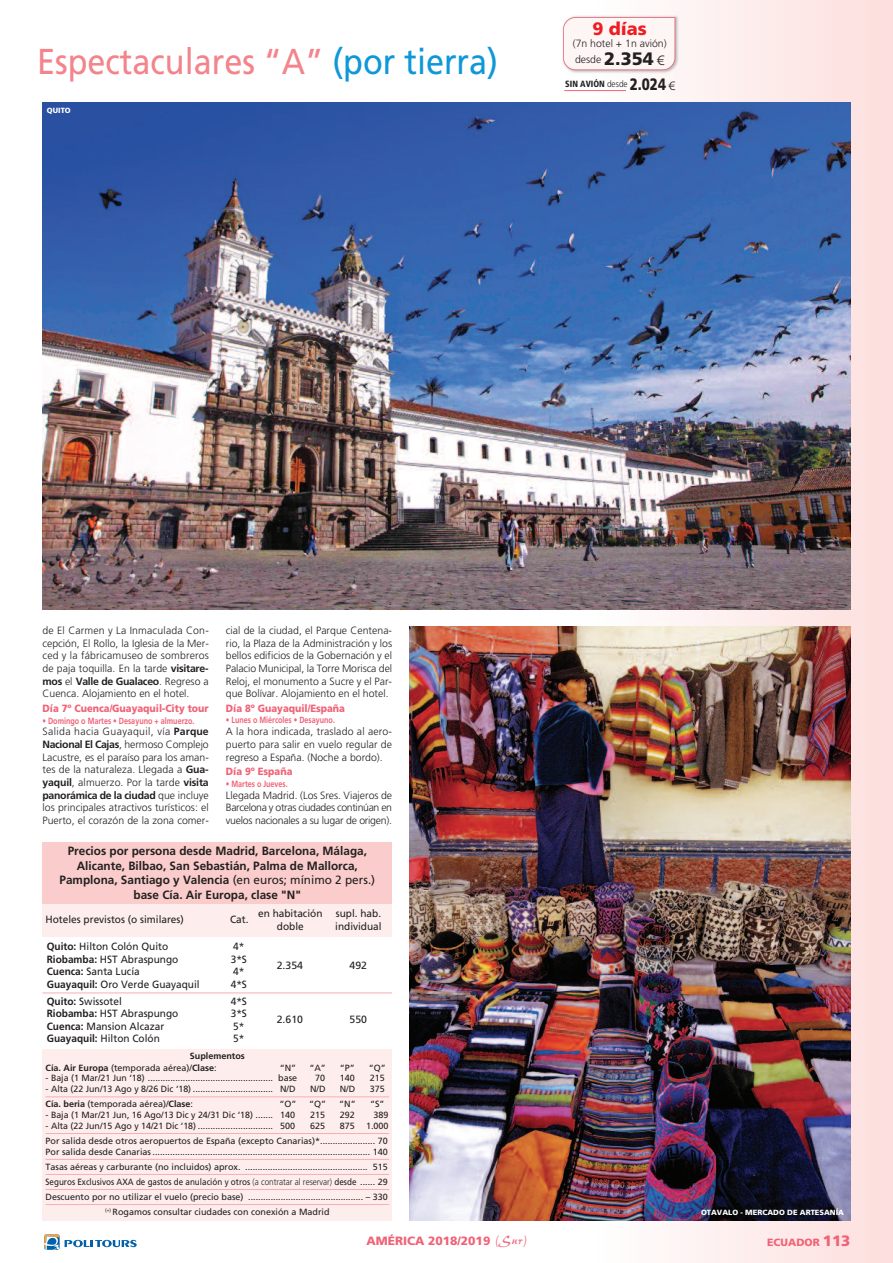
<style>
.page{position:relative;width:893px;height:1263px;background:#fff}
.page>*{position:absolute;margin:0;border:0;box-sizing:border-box;transform-origin:0 0}
.t1{font:36px "Frutiger LT Std";color:#f3848c;scale:.9 1}
.t2{font:900 18px "Frutiger LT Std";color:#ee1d23}
.t3{font:700 12px/14.4px "Frutiger LT Std";color:#231f20;text-align:center}
.t4{font:900 12px "Frutiger LT Std";color:#f06377}
.t5{font:300 10.5px/12.6px "Frutiger LT Std";color:#231f20;text-align:justify}
.t6{font:10.5px "Frutiger LT Std";color:#231f20;scale:.96 1}
.t7{font:900 10.5px "Frutiger LT Std";color:#f06377;scale:.9 1}
.t8{font:10.5px "Frutiger LT Std";color:#231f20}
.t9{font:900 10.5px "Frutiger LT Std";color:#f06377}
.t10{font:9px/15px "Frutiger LT Std";color:#231f20;text-align:right}
.t11{font:700 9px "Frutiger LT Std";color:#f06377;scale:.8 1}
.t12{font:700 9px/11.7px "Frutiger LT Std";color:#231f20}
.t13{font:900 condensed 9px "Frutiger LT Std";color:#231f20;scale:.94 1}
.t14{font:900 7.5px "Frutiger LT Std";color:#fff}
.s1{color:#0e98d7}
.s2{font-weight:900;font-size:18px}
.s3{font-size:13.5px}
.s4{font-weight:300;font-stretch:normal}
.s5{font-stretch:normal;font-size:16.5px}
.s6{font-weight:300;font-stretch:normal;font-size:12px}
.s7{font-weight:700}
.s8{font-weight:400}
.s9{font-weight:300}
.s10{font-family:"Pepita MT Std";font-weight:400;font-size:15px}
.s11{font-size:15px}
</style>
<div class="page">
<svg style="left:592px;top:0;width:301px;height:1263px"></svg>
<img style="left:569px;top:12px;width:114px;height:66px">
<div style="left:563px;top:17px;width:112px;height:53px;background:#fef6f5"></div>
<svg style="left:44px;top:1234px;width:93px;height:16px"></svg>
<div style="left:43px;top:842px;width:349px;height:62px;background:#facdcc"></div>
<div style="left:43px;top:904px;width:349px;height:33px;background:#fdeeed"></div>
<hr style="left:43px;top:992px;width:349px;height:1px;background:#f8aeb0">
<div style="left:43px;top:1049px;width:349px;height:171px;background:#fdeeed"></div>
<hr style="left:46px;top:1096px;width:343px;height:1px;background:#f8aeb0">
<hr style="left:46px;top:1133px;width:343px;height:1px;background:#f8aeb0">
<hr style="left:46px;top:1159px;width:343px;height:1px;background:#f8aeb0">
<hr style="left:46px;top:1174px;width:343px;height:1px;background:#f8aeb0">
<hr style="left:46px;top:1189px;width:343px;height:1px;background:#f8aeb0">
<hr style="left:46px;top:1204px;width:343px;height:1px;background:#f8aeb0">
<hr style="left:564px;top:90px;width:62px;height:1px;background:#f06377">
<img style="left:43px;top:102px;width:807px;height:507px">
<img style="left:409px;top:626px;width:441px;height:594px">
<h1 class="t1" style="left:37px;top:47px;width:514px">Espectaculares “A” <span class="s1">(por tierra)</span></h1>
<p class="t14" style="left:47px;top:107px;width:25px">QUITO</p>
<h2 class="t2" style="left:592px;top:21px;width:56px">9 días</h2>
<p class="t5" style="left:573px;top:37px;width:95px;line-height:15.5px">(7n hotel + 1n avión) desde <span class="s2">2.354</span> <span class="s3">€</span></p>
<p class="t13" style="left:565px;top:80px;width:119px">SIN AVIÓN <span class="s4">desde</span> <span class="s5">2.024</span> <span class="s6">€</span></p>
<p class="t5" style="left:43px;top:625px;width:168px">de El Carmen y La Inmaculada Con&shy;cepción, El Rollo, la Iglesia de la Mer&shy;ced y la fábricamuseo de sombreros de paja toquilla. En la tarde <span class="s7">visitare&shy;mos</span> el <span class="s7">Valle de Gualaceo</span>. Regreso a Cuenca. Alojamiento en el hotel.</p>
<p class="t7" style="left:43px;top:704px;width:186px">Día 7º Cuenca/Guayaquil-City tour</p>
<p class="t11" style="left:43px;top:717px;width:191px">• Domingo o Martes • Desayuno + almuerzo.</p>
<p class="t5" style="left:43px;top:726px;width:168px">Salida hacia Guayaquil, vía <span class="s7">Parque Nacional El Cajas</span>, hermoso Complejo Lacustre, es el paraíso para los aman&shy;tes de la naturaleza. Llegada a <span class="s7">Gua&shy;yaquil</span>, almuerzo. Por la tarde <span class="s7">visita panorámica de la ciudad</span> que incluye los principales atractivos turísticos: el Puerto, el corazón de la zona comer-</p>
<p class="t5" style="left:226px;top:625px;width:168px">cial de la ciudad, el Parque Centena&shy;rio, la Plaza de la Administración y los bellos edificios de la Gobernación y el Palacio Municipal, la Torre Morisca del Reloj, el monumento a Sucre y el Par&shy;que Bolívar. Alojamiento en el hotel.</p>
<p class="t7" style="left:226px;top:704px;width:134px">Día 8º Guayaquil/España</p>
<p class="t11" style="left:226px;top:717px;width:138px">• Lunes o Miércoles • Desayuno.</p>
<p class="t5" style="left:226px;top:726px;width:168px">A la hora indicada, traslado al aero&shy;puerto para salir en vuelo regular de regreso a España. (Noche a bordo).</p>
<p class="t7" style="left:226px;top:767px;width:76px">Día 9º España</p>
<p class="t11" style="left:226px;top:780px;width:79px">• Martes o Jueves.</p>
<p class="t5" style="left:226px;top:790px;width:168px">Llegada Madrid. (Los Sres. Viajeros de Barcelona y otras ciudades continúan en vuelos nacionales a su lugar de origen).</p>
<h3 class="t3" style="left:60px;top:845px;width:317px">Precios por persona desde Madrid, Barcelona, Málaga, Alicante, Bilbao, San Sebastián, Palma de Mallorca, Pamplona, Santiago y Valencia <span class="s8">(en euros; mínimo 2 pers.) </span>base Cía. Air Europa, clase "N"</h3>
<p class="t6" style="left:46px;top:915px;width:146px">Hoteles previstos (o similares)</p>
<p class="t6" style="left:230px;top:915px;width:21px">Cat.</p>
<p class="t6" style="left:258px;top:909px;width:69px">en habitación</p>
<p class="t6" style="left:336px;top:909px;width:49px">supl. hab.</p>
<p class="t6" style="left:277px;top:922px;width:30px">doble</p>
<p class="t6" style="left:335px;top:922px;width:50px">individual</p>
<p class="t6" style="left:47px;top:942px;width:128px"><span class="s7">Quito:</span> Hilton Colón Quito</p>
<p class="t6" style="left:233px;top:942px;width:13px">4*</p>
<p class="t6" style="left:47px;top:955px;width:139px"><span class="s7">Riobamba:</span> HST Abraspungo</p>
<p class="t6" style="left:231px;top:955px;width:18px">3*S</p>
<p class="t8" style="left:277px;top:961px;width:28px">2.354</p>
<p class="t8" style="left:350px;top:961px;width:19px">492</p>
<p class="t6" style="left:47px;top:967px;width:98px"><span class="s7">Cuenca:</span> Santa Lucía</p>
<p class="t6" style="left:233px;top:967px;width:13px">4*</p>
<p class="t6" style="left:47px;top:980px;width:161px"><span class="s7">Guayaquil:</span> Oro Verde Guayaquil</p>
<p class="t6" style="left:231px;top:980px;width:18px">4*S</p>
<p class="t6" style="left:47px;top:997px;width:80px"><span class="s7">Quito:</span> Swissotel</p>
<p class="t6" style="left:231px;top:997px;width:18px">4*S</p>
<p class="t6" style="left:47px;top:1009px;width:139px"><span class="s7">Riobamba:</span> HST Abraspungo</p>
<p class="t6" style="left:231px;top:1009px;width:18px">3*S</p>
<p class="t8" style="left:277px;top:1015px;width:28px">2.610</p>
<p class="t8" style="left:350px;top:1015px;width:19px">550</p>
<p class="t6" style="left:47px;top:1022px;width:124px"><span class="s7">Cuenca:</span> Mansion Alcazar</p>
<p class="t6" style="left:233px;top:1022px;width:13px">5*</p>
<p class="t6" style="left:47px;top:1034px;width:119px"><span class="s7">Guayaquil:</span> Hilton Colón</p>
<p class="t6" style="left:233px;top:1034px;width:13px">5*</p>
<p class="t12" style="left:46px;top:1050px;width:201px;text-indent:144px">Suplementos<br>Cía. Air Europa <span class="s8">(temporada aérea)/</span>Clase<span class="s8">:</span></p>
<p class="t10" style="left:280px;top:1060px;width:18px">“N”</p>
<p class="t10" style="left:309px;top:1060px;width:18px">“A”</p>
<p class="t10" style="left:340px;top:1060px;width:17px">“P”</p>
<p class="t10" style="left:369px;top:1060px;width:19px">“Q”</p>
<p class="t10" style="left:46px;top:1071px;width:253px">- Baja (1 Mar/21 Jun ‘18) .................................................. base</p>
<p class="t10" style="left:315px;top:1071px;width:12px">70</p>
<p class="t10" style="left:340px;top:1071px;width:17px">140</p>
<p class="t10" style="left:370px;top:1071px;width:17px">215</p>
<p class="t10" style="left:46px;top:1082px;width:252px">- Alta (22 Jun/13 Ago y 8/26 Dic ‘18) ................................ N/D</p>
<p class="t10" style="left:310px;top:1082px;width:17px">N/D</p>
<p class="t10" style="left:340px;top:1082px;width:17px">N/D</p>
<p class="t10" style="left:370px;top:1082px;width:17px">375</p>
<p class="t10" style="left:46px;top:1097px;width:149px"><span class="s7">Cía. beria</span> (temporada aérea)/<span class="s7">Clase</span>:</p>
<p class="t10" style="left:279px;top:1097px;width:19px">“O”</p>
<p class="t10" style="left:309px;top:1097px;width:19px">“Q”</p>
<p class="t10" style="left:339px;top:1097px;width:18px">“N”</p>
<p class="t10" style="left:370px;top:1097px;width:16px">“S”</p>
<p class="t10" style="left:46px;top:1108px;width:251px">- Baja (1 Mar/21 Jun, 16 Ago/13 Dic y 24/31 Dic ‘18) ....... 140</p>
<p class="t10" style="left:310px;top:1108px;width:17px">215</p>
<p class="t10" style="left:340px;top:1108px;width:17px">292</p>
<p class="t10" style="left:374px;top:1108px;width:17px">389</p>
<p class="t10" style="left:46px;top:1119px;width:251px">- Alta (22 Jun/15 Ago y 14/21 Dic ‘18) .............................. 500</p>
<p class="t10" style="left:310px;top:1119px;width:17px">625</p>
<p class="t10" style="left:46px;top:1119px;width:345px">875 1.000<br>Por salida desde otros aeropuertos de España (excepto Canarias)*...................... 70</p>
<p class="t10" style="left:46px;top:1145px;width:344px;text-align:center">Por salida desde Canarias ....................................................................................... 140<br>Tasas aéreas y carburante (no incluidos) aprox. ................................................. 515<br>Seguros Exclusivos AXA de gastos de anulación y otros <span class="s9">(a contratar al reservar)</span> desde ...... 29<br>Descuento por no utilizar el vuelo (precio base) .............................................. – 330 <sup>(*)</sup> Rogamos consultar ciudades con conexión a Madrid</p>
<p class="t14" style="left:701px;top:1209px;width:144px">OTAVALO - MERCADO DE ARTESANÍA</p>
<h3 class="t4" style="left:367px;top:1236px;width:161px">AMÉRICA 2018/2019 <span class="s10">(Sur)</span></h3>
<p class="t9" style="left:767px;top:1238px;width:85px">ECUADOR <span class="s11">113</span></p>
</div>
